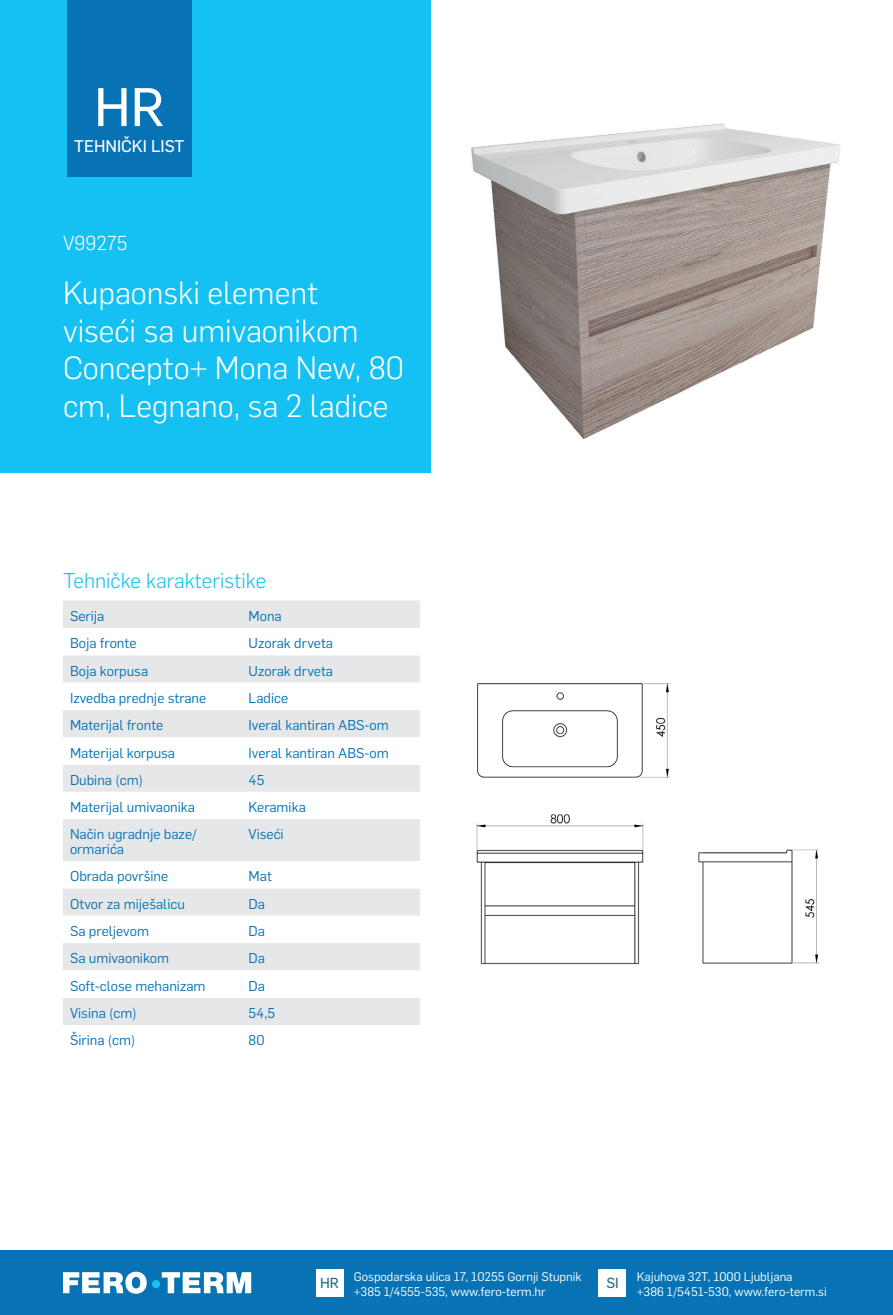
<style>
.page{position:relative;width:893px;height:1315px;background:#fff}
.page>*{position:absolute;margin:0;border:0;box-sizing:border-box;transform-origin:0 0}
.t1{font:53.2px "Flama Basic";color:#fff}
.t2{font:300 31.5px/37.8px "Flama";color:#fff}
.t3{font:300 21px "Flama";color:#15c0f2}
.t4{font:300 19.78px "Flama";color:#fff}
.t5{font:16.62px "Flama Basic";color:#fff}
.t6{font:14.35px "Flama Basic";color:#1f7186}
.t7{font:14px/14.7px "Flama";color:#0773b5}
.t8{font:12.25px/15.8px "Flama";color:#fff}
</style>
<div class="page">
<div style="left:0;top:1250px;width:893px;height:65px;background:#0773b5"></div>
<div style="left:316px;top:1269px;width:27px;height:27px;background:#fff"></div>
<div style="left:599px;top:1269px;width:27px;height:27px;background:#fff"></div>
<svg style="left:63px;top:1271px;width:188px;height:22px"></svg>
<div style="left:152px;top:1280px;width:8px;height:8px;background:#15c0f2;border-radius:50%"></div>
<img style="left:471px;top:123px;width:370px;height:316px">
<img style="left:476px;top:683px;width:344px;height:282px">
<div style="left:0;top:0;width:430px;height:472px;background:#15c0f2"></div>
<div style="left:67px;top:0;width:124px;height:177px;background:#0773b5"></div>
<div style="left:63px;top:601px;width:357px;height:27px;background:#e6e7e9"></div>
<svg style="left:63px;top:655px;width:357px;height:370px;fill:#e6e7e9"></svg>
<h1 class="t1" style="left:94px;top:70px;width:72px">HR</h1>
<p class="t5" style="left:74px;top:134px;width:112px">TEHNIČKI LIST</p>
<h3 class="t4" style="left:63px;top:229px;width:66px">V99275</h3>
<h2 class="t2" style="left:63px;top:272px;width:343px">Kupaonski element<br>viseći sa umivaonikom<br>Concepto+ Mona New, 80 cm, Legnano, sa 2 ladice</h2>
<h3 class="t3" style="left:63px;top:567px;width:205px">Tehničke karakteristike</h3>
<p class="t7" style="left:70px;top:608px;width:36px">Serija</p>
<p class="t7" style="left:249px;top:608px;width:35px">Mona</p>
<p class="t7" style="left:70px;top:635px;width:68px">Boja fronte</p>
<p class="t7" style="left:249px;top:635px;width:86px">Uzorak drveta</p>
<p class="t7" style="left:70px;top:662px;width:80px">Boja korpusa</p>
<p class="t7" style="left:249px;top:662px;width:86px">Uzorak drveta</p>
<p class="t7" style="left:70px;top:689px;width:138px">Izvedba prednje strane</p>
<p class="t7" style="left:249px;top:689px;width:41px">Ladice</p>
<p class="t7" style="left:70px;top:717px;width:95px">Materijal fronte</p>
<p class="t7" style="left:249px;top:717px;width:142px">Iveral kantiran ABS-om</p>
<p class="t7" style="left:70px;top:744px;width:107px">Materijal korpusa</p>
<p class="t7" style="left:249px;top:744px;width:142px">Iveral kantiran ABS-om</p>
<p class="t7" style="left:70px;top:771px;width:74px">Dubina (cm)</p>
<p class="t7" style="left:249px;top:771px;width:17px">45</p>
<p class="t7" style="left:70px;top:799px;width:127px">Materijal umivaonika</p>
<p class="t7" style="left:249px;top:799px;width:59px">Keramika</p>
<p class="t7" style="left:70px;top:826px;width:128px">Način ugradnje baze/ ormarića</p>
<p class="t7" style="left:249px;top:826px;width:37px">Viseći</p>
<p class="t7" style="left:70px;top:868px;width:100px">Obrada površine</p>
<p class="t7" style="left:249px;top:868px;width:25px">Mat</p>
<p class="t7" style="left:70px;top:895px;width:116px">Otvor za miješalicu</p>
<p class="t7" style="left:249px;top:895px;width:18px">Da</p>
<p class="t7" style="left:70px;top:923px;width:81px">Sa preljevom</p>
<p class="t7" style="left:249px;top:923px;width:18px">Da</p>
<p class="t7" style="left:70px;top:950px;width:101px">Sa umivaonikom</p>
<p class="t7" style="left:249px;top:950px;width:18px">Da</p>
<p class="t7" style="left:70px;top:977px;width:137px">Soft-close mehanizam</p>
<p class="t7" style="left:249px;top:977px;width:18px">Da</p>
<p class="t7" style="left:70px;top:1004px;width:68px">Visina (cm)</p>
<p class="t7" style="left:249px;top:1004px;width:28px">54,5</p>
<p class="t7" style="left:70px;top:1032px;width:67px">Širina (cm)</p>
<p class="t7" style="left:249px;top:1032px;width:17px">80</p>
<p class="t6" style="left:320px;top:1272px;width:20px">HR</p>
<p class="t8" style="left:637px;top:1267px;width:191px">Kajuhova 32T, 1000 Ljubljana<br>+386 1/5451-530, www.fero-term.si</p>
<p class="t8" style="left:354px;top:1267px;width:229px">Gospodarska ulica 17, 10255 Gornji Stupnik +385 1/4555-535, www.fero-term.hr</p>
<p class="t6" style="left:606px;top:1272px;width:14px">SI</p>
</div>
